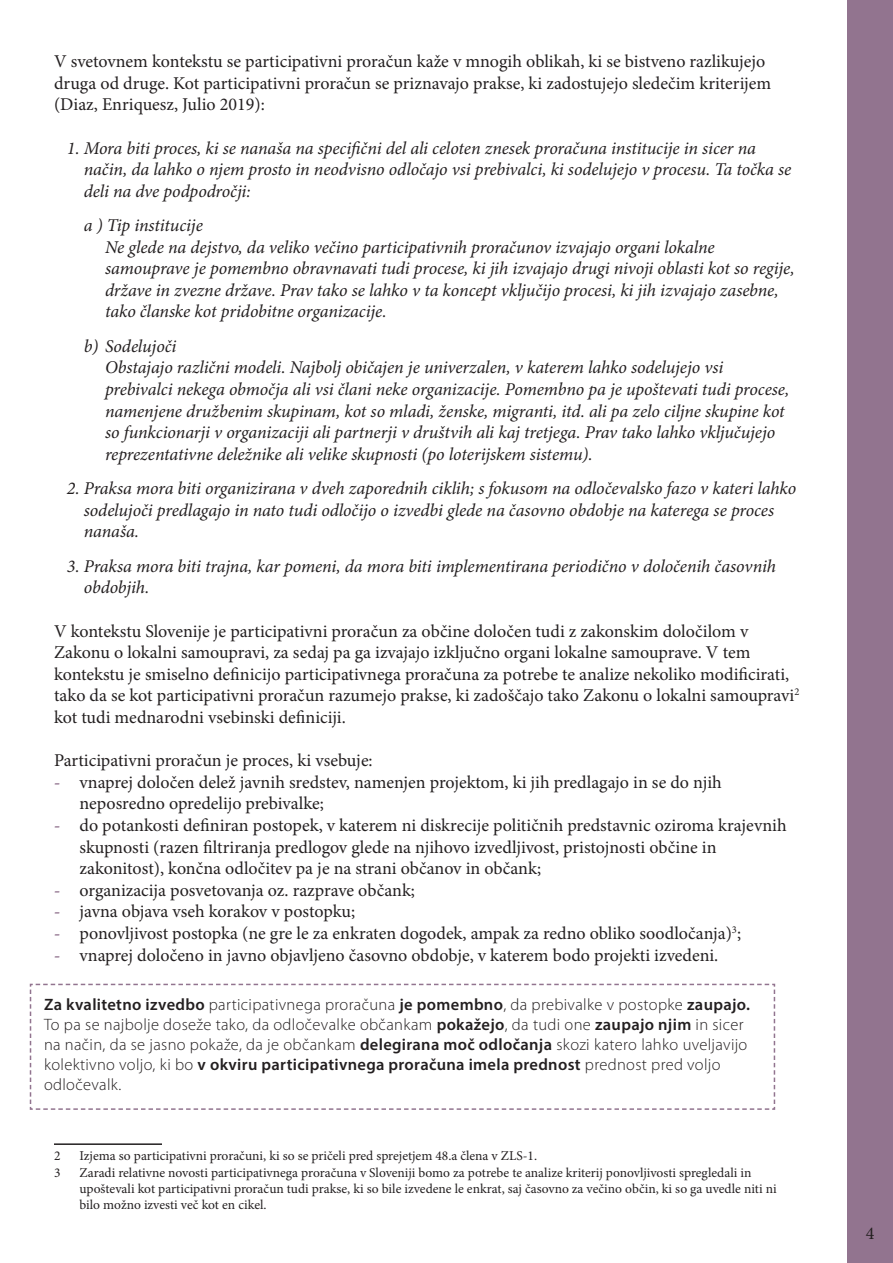
<style>
.page{position:relative;width:893px;height:1263px;background:#fff}
.page>*{position:absolute;margin:0;border:0;box-sizing:border-box;transform-origin:0 0}
.t1{font:18px/21.6px "Minion Pro";color:#231f20}
.t2{font:italic 18px/21.6px "Minion Pro";letter-spacing:-.005em;color:#231f20}
.t3{font:300 16.5px/19.8px "Myriad Pro";letter-spacing:.02em;color:#231f20}
.t4{font:13.5px/16.2px "Minion Pro";color:#231f20}
.s1{font-weight:700;color:#92748f}
.s2{font-weight:600}
</style>
<div class="page">
<div style="left:848px;top:0;width:45px;height:1263px;background:#92748f"></div>
<hr style="left:54px;top:1143px;width:108px;height:2px;background:#231f20">
<svg style="left:29px;top:983px;width:747px;height:127px"></svg>
<p class="t1" style="left:54px;top:51px;width:719px">V svetovnem kontekstu se participativni proračun kaže v mnogih oblikah, ki se bistveno razlikujejo druga od druge. Kot participativni proračun se priznavajo prakse, ki zadostujejo sledečim kriterijem (Diaz, Enriquesz, Julio 2019):</p>
<p class="t2" style="left:84px;top:137px;width:709px;text-indent:-17px">1. Mora biti proces, ki se nanaša na specifični del ali celoten znesek proračuna institucije in sicer na način, da lahko o njem prosto in neodvisno odločajo vsi prebivalci, ki sodelujejo v procesu. Ta točka se deli na dve podpodročji:</p>
<p class="t2" style="left:105px;top:214px;width:691px;text-indent:-21px">a ) Tip institucije<br>Ne glede na dejstvo, da veliko večino participativnih proračunov izvajajo organi lokalne samouprave je pomembno obravnavati tudi procese, ki jih izvajajo drugi nivoji oblasti kot so regije, države in zvezne države. Prav tako se lahko v ta koncept vključijo procesi, ki jih izvajajo zasebne, tako članske kot pridobitne organizacije.</p>
<p class="t2" style="left:105px;top:335px;width:686px;text-indent:-21px">b) Sodelujoči<br>Obstajajo različni modeli. Najbolj običajen je univerzalen, v katerem lahko sodelujejo vsi prebivalci nekega območja ali vsi člani neke organizacije. Pomembno pa je upoštevati tudi procese, namenjene družbenim skupinam, kot so mladi, ženske, migranti, itd. ali pa zelo ciljne skupine kot so funkcionarji v organizaciji ali partnerji v društvih ali kaj tretjega. Prav tako lahko vključujejo reprezentativne deležnike ali velike skupnosti (po loterijskem sistemu).</p>
<p class="t2" style="left:84px;top:478px;width:714px;text-indent:-17px">2. Praksa mora biti organizirana v dveh zaporednih ciklih; s fokusom na odločevalsko fazo v kateri lahko sodelujoči predlagajo in nato tudi odločijo o izvedbi glede na časovno obdobje na katerega se proces nanaša.</p>
<p class="t2" style="left:84px;top:555px;width:694px;text-indent:-17px">3. Praksa mora biti trajna, kar pomeni, da mora biti implementirana periodično v določenih časovnih obdobjih.</p>
<p class="t1" style="left:54px;top:620px;width:747px">V kontekstu Slovenije je participativni proračun za občine določen tudi z zakonskim določilom v Zakonu o lokalni samoupravi, za sedaj pa ga izvajajo izključno organi lokalne samouprave. V tem kontekstu je smiselno definicijo participativnega proračuna za potrebe te analize nekoliko modificirati, tako da se kot participativni proračun razumejo prakse, ki zadoščajo tako Zakonu o lokalni samoupravi<sup>2 </sup>kot tudi mednarodni vsebinski definiciji.</p>
<p class="t1" style="left:54px;top:750px;width:320px">Participativni proračun je proces, ki vsebuje:</p>
<p class="t1" style="left:80px;top:771px;width:644px;text-indent:-26px"><span class="s1">-</span> vnaprej določen delež javnih sredstev, namenjen projektom, ki jih predlagajo in se do njih neposredno opredelijo prebivalke;</p>
<p class="t1" style="left:80px;top:814px;width:709px;text-indent:-26px"><span class="s1">-</span> do potankosti definiran postopek, v katerem ni diskrecije političnih predstavnic oziroma krajevnih skupnosti (razen filtriranja predlogov glede na njihovo izvedljivost, pristojnosti občine in zakonitost), končna odločitev pa je na strani občanov in občank;</p>
<p class="t1" style="left:54px;top:879px;width:363px"><span class="s1">-</span> organizacija posvetovanja oz. razprave občank;</p>
<p class="t1" style="left:54px;top:901px;width:303px"><span class="s1">-</span> javna objava vseh korakov v postopku;</p>
<p class="t1" style="left:54px;top:922px;width:689px"><span class="s1">-</span> ponovljivost postopka (ne gre le za enkraten dogodek, ampak za redno obliko soodločanja)<sup>3</sup>;</p>
<p class="t1" style="left:54px;top:944px;width:666px"><span class="s1">-</span> vnaprej določeno in javno objavljeno časovno obdobje, v katerem bodo projekti izvedeni.</p>
<p class="t3" style="left:44px;top:995px;width:707px"><span class="s2">Za kvalitetno izvedbo</span> participativnega proračuna <span class="s2">je pomembno</span>, da prebivalke v postopke <span class="s2">zaupajo.<br></span>To pa se najbolje doseže tako, da odločevalke občankam <span class="s2">pokažejo</span>, da tudi one <span class="s2">zaupajo njim</span> in sicer na način, da se jasno pokaže, da je občankam <span class="s2">delegirana moč odločanja</span> skozi katero lahko uveljavijo kolektivno voljo, ki bo <span class="s2">v okviru participativnega proračuna imela prednost</span> prednost pred voljo odločevalk.</p>
<p class="t4" style="left:54px;top:1148px;width:8px">2</p>
<p class="t4" style="left:80px;top:1148px;width:459px">Izjema so participativni proračuni, ki so se pričeli pred sprejetjem 48.a člena v ZLS-1.</p>
<p class="t4" style="left:54px;top:1164px;width:8px">3</p>
<p class="t4" style="left:80px;top:1164px;width:699px">Zaradi relativne novosti participativnega proračuna v Sloveniji bomo za potrebe te analize kriterij ponovljivosti spregledali in upoštevali kot participativni proračun tudi prakse, ki so bile izvedene le enkrat, saj časovno za večino občin, ki so ga uvedle niti ni bilo možno izvesti več kot en cikel.</p>
<p class="t1" style="left:866px;top:1222px;width:10px">4</p>
</div>
